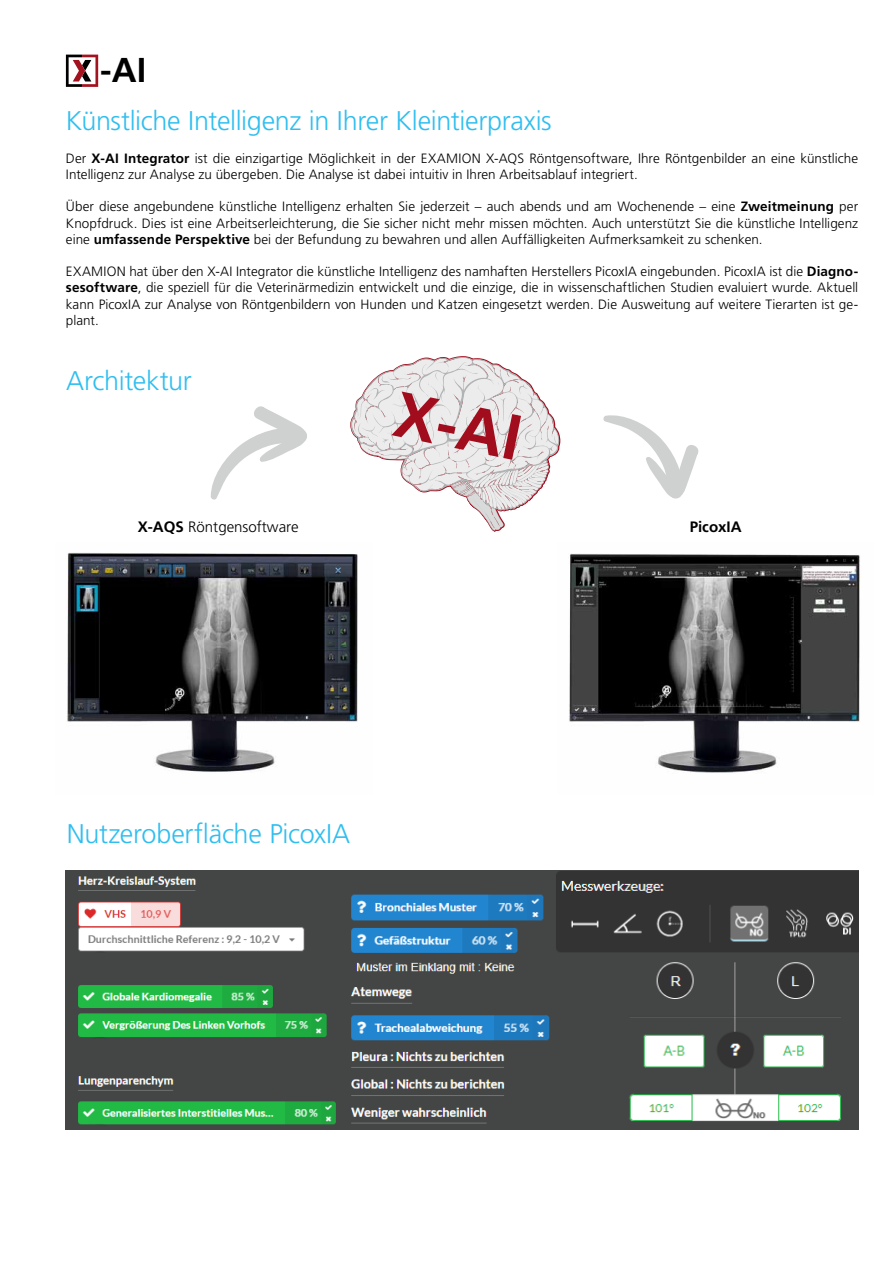
<style>
.page{position:relative;width:893px;height:1263px;background:#fff}
.page>*{position:absolute;margin:0;border:0;box-sizing:border-box;transform-origin:0 0}
.t1{font:700 34.5px "Frutiger LT Std";color:#000}
.t2{font:300 27px "Frutiger LT Std";letter-spacing:-.01em;color:#2fbeef}
.t3{font:300 15.15px "Frutiger LT Std";color:#000}
.t4{font:700 15.15px "Frutiger LT Std";color:#000}
.t5{font:300 13.5px/16.2px "Frutiger LT Std";letter-spacing:.005em;color:#000;text-align:justify}
.s1{font-weight:700}
</style>
<div class="page">
<svg style="left:66px;top:55px;width:32px;height:32px"></svg>
<img style="left:66px;top:870px;width:271px;height:259px">
<img style="left:337px;top:870px;width:219px;height:259px">
<img style="left:67px;top:552px;width:291px;height:220px">
<img style="left:569px;top:553px;width:292px;height:220px">
<svg style="left:350px;top:356px;width:210px;height:175px"></svg>
<svg style="left:211px;top:406px;width:96px;height:94px"></svg>
<svg style="left:603px;top:415px;width:96px;height:84px"></svg>
<img style="left:556px;top:870px;width:302px;height:259px">
<h1 class="t1" style="left:100px;top:50px;width:47px">-AI</h1>
<h2 class="t2" style="left:66px;top:106px;width:487px">Künstliche Intelligenz in Ihrer Kleintierpraxis</h2>
<p class="t5" style="left:66px;top:150px;width:794px">Der <span class="s1">X-AI Integrator</span> ist die einzigartige Möglichkeit in der EXAMION X-AQS Röntgensoftware, Ihre Röntgenbilder an eine künstliche<br>Intelligenz zur Analyse zu übergeben. Die Analyse ist dabei intuitiv in Ihren Arbeitsablauf integriert.</p>
<p class="t5" style="left:66px;top:199px;width:794px">Über diese angebundene künstliche Intelligenz erhalten Sie jederzeit – auch abends und am Wochenende – eine <span class="s1">Zweitmeinung</span> per Knopfdruck. Dies ist eine Arbeitserleichterung, die Sie sicher nicht mehr missen möchten. Auch unterstützt Sie die künstliche Intelligenz eine <span class="s1">umfassende Perspektive</span> bei der Befundung zu bewahren und allen Auffälligkeiten Aufmerksamkeit zu schenken.</p>
<p class="t5" style="left:66px;top:264px;width:794px">EXAMION hat über den X-AI Integrator die künstliche Intelligenz des namhaften Herstellers PicoxIA eingebunden. PicoxIA ist die <span class="s1">Diagno&shy;sesoftware</span>, die speziell für die Veterinärmedizin entwickelt und die einzige, die in wissenschaftlichen Studien evaluiert wurde. Aktuell kann PicoxIA zur Analyse von Röntgenbildern von Hunden und Katzen eingesetzt werden. Die Ausweitung auf weitere Tierarten ist ge&shy;plant.</p>
<h2 class="t2" style="left:66px;top:365px;width:127px">Architektur</h2>
<p class="t3" style="left:138px;top:518px;width:162px"><span class="s1">X-AQS</span> Röntgensoftware</p>
<p class="t4" style="left:690px;top:517px;width:53px">PicoxIA</p>
<h2 class="t2" style="left:67px;top:819px;width:285px">Nutzeroberfläche PicoxIA</h2>
</div>
